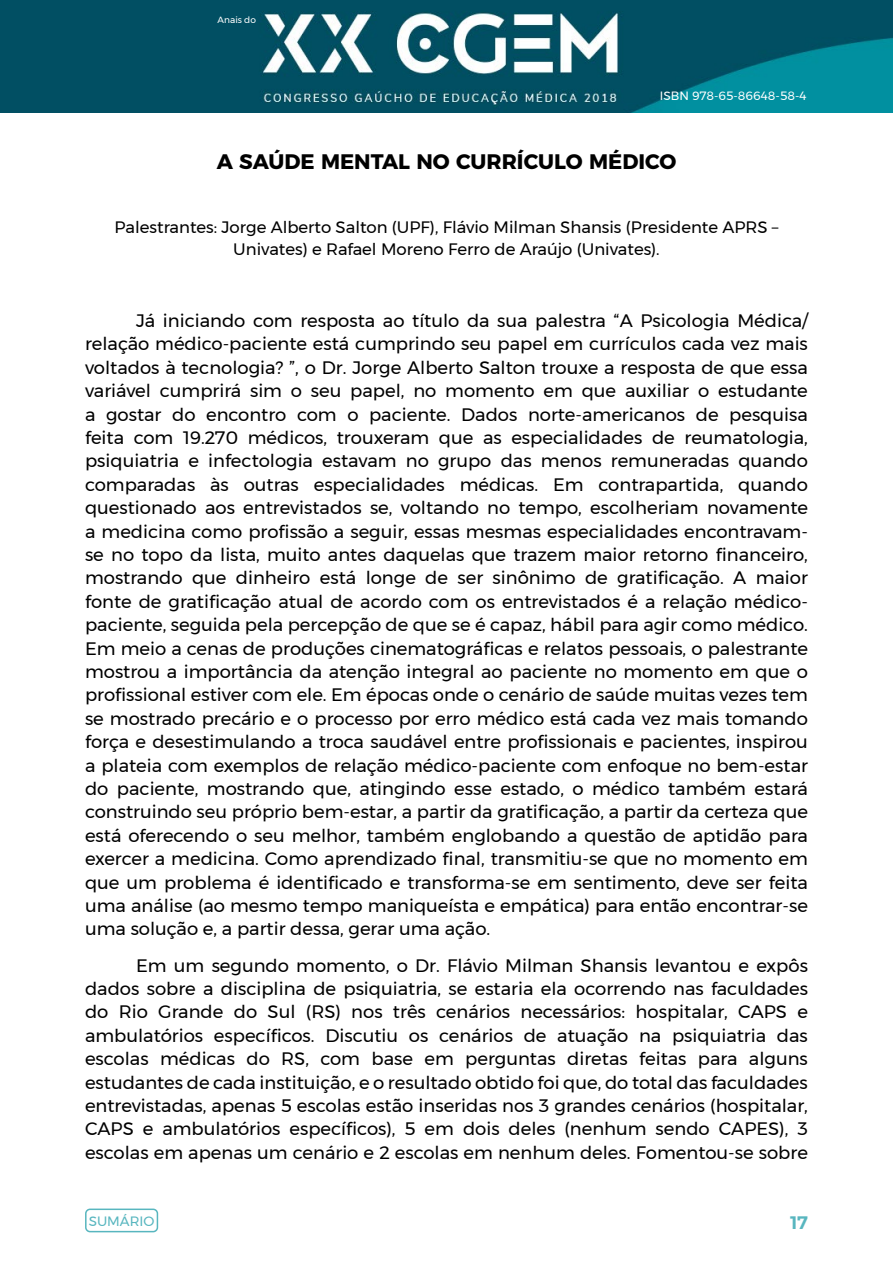
<style>
.page{position:relative;width:893px;height:1263px;background:#fff}
.page>*{position:absolute;margin:0;border:0;box-sizing:border-box;transform-origin:0 0}
.t1{font:700 21px "Montserrat";color:#000}
.t2{font:18px/23.4px "Montserrat";color:#000;text-align:justify}
.t3{font:600 18px "Montserrat";color:#58b6bf}
.t4{font:16.5px/21.5px "Montserrat";color:#000;text-align:center}
.t5{font:13.5px "Montserrat";color:#58b6bf}
.t6{font:12px "Montserrat";color:#fff}
.t7{font:9px "Montserrat";color:#fff}
</style>
<div class="page">
<img style="left:0;top:0;width:893px;height:113px">
<div style="left:85px;top:1208px;width:73px;height:24px;border:2px solid #58b6bf;border-radius:4px"></div>
<p class="t7" style="left:218px;top:13px;width:40px">Anais do</p>
<p class="t6" style="left:660px;top:86px;width:148px">ISBN 978-65-86648-58-4</p>
<p class="t1" style="left:217px;top:144px;width:461px">A SAÚDE MENTAL NO CURRÍCULO MÉDICO</p>
<p class="t4" style="left:114px;top:216px;width:665px">Palestrantes: Jorge Alberto Salton (UPF), Flávio Milman Shansis (Presidente APRS –<br>Univates) e Rafael Moreno Ferro de Araújo (Univates).</p>
<p class="t2" style="left:85px;top:309px;width:724px;text-indent:51px">Já iniciando com resposta ao título da sua palestra “A Psicologia Médica/ relação médico-paciente está cumprindo seu papel em currículos cada vez mais voltados à tecnologia? ”, o Dr. Jorge Alberto Salton trouxe a resposta de que essa variável cumprirá sim o seu papel, no momento em que auxiliar o estudante a gostar do encontro com o paciente. Dados norte-americanos de pesquisa feita com 19.270 médicos, trouxeram que as especialidades de reumatologia, psiquiatria e infectologia estavam no grupo das menos remuneradas quando comparadas às outras especialidades médicas. Em contrapartida, quando questionado aos entrevistados se, voltando no tempo, escolheriam novamente a medicina como profissão a seguir, essas mesmas especialidades encontravam&shy;se no topo da lista, muito antes daquelas que trazem maior retorno financeiro, mostrando que dinheiro está longe de ser sinônimo de gratificação. A maior fonte de gratificação atual de acordo com os entrevistados é a relação médico&shy;paciente, seguida pela percepção de que se é capaz, hábil para agir como médico.<br>Em meio a cenas de produções cinematográficas e relatos pessoais, o palestrante mostrou a importância da atenção integral ao paciente no momento em que o profissional estiver com ele. Em épocas onde o cenário de saúde muitas vezes tem se mostrado precário e o processo por erro médico está cada vez mais tomando força e desestimulando a troca saudável entre profissionais e pacientes, inspirou a plateia com exemplos de relação médico-paciente com enfoque no bem-estar do paciente, mostrando que, atingindo esse estado, o médico também estará construindo seu próprio bem-estar, a partir da gratificação, a partir da certeza que está oferecendo o seu melhor, também englobando a questão de aptidão para exercer a medicina. Como aprendizado final, transmitiu-se que no momento em que um problema é identificado e transforma-se em sentimento, deve ser feita uma análise (ao mesmo tempo maniqueísta e empática) para então encontrar-se uma solução e, a partir dessa, gerar uma ação.</p>
<p class="t2" style="left:85px;top:953px;width:724px;text-indent:51px">Em um segundo momento, o Dr. Flávio Milman Shansis levantou e expôs dados sobre a disciplina de psiquiatria, se estaria ela ocorrendo nas faculdades do Rio Grande do Sul (RS) nos três cenários necessários: hospitalar, CAPS e ambulatórios específicos. Discutiu os cenários de atuação na psiquiatria das escolas médicas do RS, com base em perguntas diretas feitas para alguns estudantes de cada instituição, e o resultado obtido foi que, do total das faculdades entrevistadas, apenas 5 escolas estão inseridas nos 3 grandes cenários (hospitalar, CAPS e ambulatórios específicos), 5 em dois deles (nenhum sendo CAPES), 3 escolas em apenas um cenário e 2 escolas em nenhum deles. Fomentou-se sobre</p>
<p class="t5" style="left:89px;top:1210px;width:67px">SUMÁRIO</p>
<p class="t3" style="left:790px;top:1208px;width:19px">17</p>
</div>
